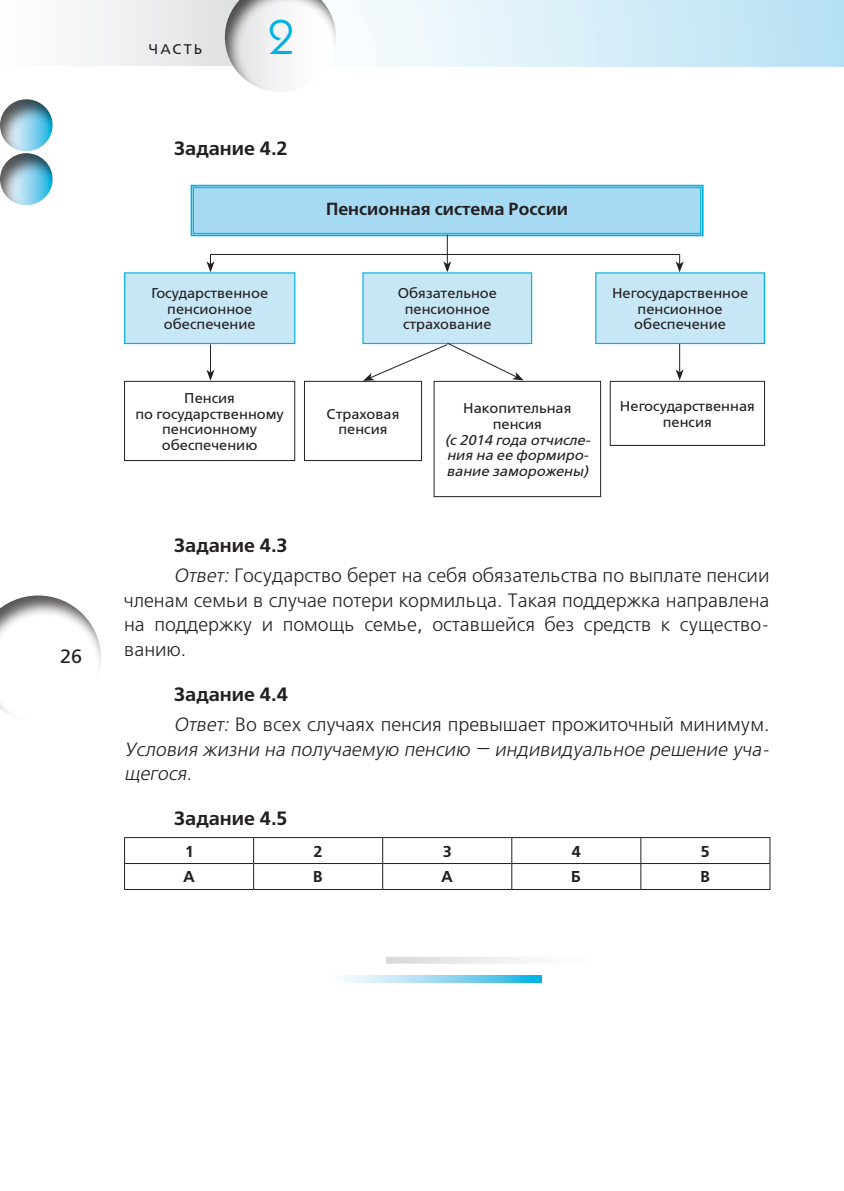
<style>
.page{position:relative;width:844px;height:1191px;background:#fff}
.page>*{position:absolute;margin:0;border:0;box-sizing:border-box;transform-origin:0 0}
.t1{font:49px "Kabel Book ITC";color:#00b1e1}
.t2{font:19.25px/29.8px "Free Set C";color:#231f20}
.t3{font:italic 19.25px/24.8px "Free Set C";color:#231f20}
.t4{font:700 19.25px "Free Set C";color:#231f20}
.t5{font:19.25px "Free Set C San Pin";color:#231f20}
.t6{font:700 17.5px "Free Set C";color:#231f20}
.t7{font:700 15.75px "Free Set C";color:#231f20}
.t8{font:14.17px/15.8px "Free Set C San Pin";color:#231f20;text-align:center}
.t9{font:italic 14.17px/15.8px "Free Set C San Pin";color:#231f20}
.t10{font:14px "Free Set C San Pin";letter-spacing:.15em;color:#231f20}
.s1{font-weight:700}
.s2{font-style:italic}
</style>
<div class="page">
<div style="left:0;top:595px;width:104px;height:127px;background:#231f20;opacity:.75"></div>
<svg style="left:88px;top:0;width:135px;height:65px"></svg>
<svg style="left:351px;top:0;width:492px;height:67px"></svg>
<div style="left:223px;top:0;width:116px;height:95px;background:#231f20;opacity:.75"></div>
<div style="left:0;top:99px;width:55px;height:54px;background:#231f20;opacity:.75"></div>
<div style="left:0;top:153px;width:55px;height:54px;background:#231f20;opacity:.75"></div>
<hr style="left:124px;top:837px;width:129px;height:1px;background:#231f20">
<hr style="left:253px;top:837px;width:129px;height:1px;background:#231f20">
<hr style="left:382px;top:837px;width:129px;height:1px;background:#231f20">
<hr style="left:511px;top:837px;width:129px;height:1px;background:#231f20">
<hr style="left:640px;top:837px;width:130px;height:1px;background:#231f20">
<hr style="left:124px;top:863px;width:129px;height:1px;background:#231f20">
<svg style="left:124px;top:838px;width:1px;height:51px"></svg>
<hr style="left:253px;top:863px;width:129px;height:1px;background:#231f20">
<svg style="left:253px;top:838px;width:1px;height:51px"></svg>
<hr style="left:382px;top:863px;width:129px;height:1px;background:#231f20">
<svg style="left:382px;top:838px;width:1px;height:51px"></svg>
<hr style="left:511px;top:863px;width:129px;height:1px;background:#231f20">
<svg style="left:511px;top:838px;width:1px;height:51px"></svg>
<hr style="left:640px;top:863px;width:130px;height:1px;background:#231f20">
<svg style="left:640px;top:838px;width:1px;height:51px"></svg>
<svg style="left:769px;top:838px;width:1px;height:51px"></svg>
<hr style="left:124px;top:889px;width:129px;height:1px;background:#231f20">
<hr style="left:253px;top:889px;width:129px;height:1px;background:#231f20">
<hr style="left:382px;top:889px;width:129px;height:1px;background:#231f20">
<hr style="left:511px;top:889px;width:129px;height:1px;background:#231f20">
<hr style="left:640px;top:889px;width:130px;height:1px;background:#231f20">
<div style="left:125px;top:273px;width:170px;height:70px;background:#c7e7f6"></div>
<div style="left:124px;top:272px;width:171px;height:72px;border:1px solid #00b1e1"></div>
<div style="left:363px;top:273px;width:168px;height:70px;background:#c7e7f6"></div>
<div style="left:595px;top:273px;width:169px;height:70px;background:#c7e7f6"></div>
<div style="left:595px;top:272px;width:169px;height:72px;border:1px solid #00b1e1"></div>
<div style="left:124px;top:381px;width:171px;height:80px;border:1px solid #231f20"></div>
<div style="left:304px;top:381px;width:118px;height:80px;border:1px solid #231f20"></div>
<div style="left:433px;top:381px;width:168px;height:116px;border:1px solid #231f20"></div>
<div style="left:609px;top:381px;width:155px;height:65px;border:1px solid #231f20"></div>
<svg style="left:190px;top:184px;width:514px;height:88px"></svg>
<svg style="left:206px;top:344px;width:8px;height:37px"></svg>
<svg style="left:675px;top:344px;width:8px;height:36px"></svg>
<svg style="left:363px;top:342px;width:160px;height:39px"></svg>
<svg style="left:344px;top:975px;width:197px;height:7px"></svg>
<svg style="left:386px;top:957px;width:138px;height:6px"></svg>
<p class="t5" style="left:60px;top:646px;width:24px">26</p>
<p class="t10" style="left:149px;top:42px;width:55px">ЧАСТЬ</p>
<h1 class="t1" style="left:268px;top:7px;width:28px">2</h1>
<p class="t4" style="left:174px;top:138px;width:115px">Задание 4.2</p>
<p class="t6" style="left:326px;top:199px;width:243px">Пенсионная система России</p>
<p class="t8" style="left:151px;top:285px;width:118px">Государственное пенсионное обеспечение</p>
<p class="t8" style="left:397px;top:285px;width:101px">Обязательное пенсионное страхование</p>
<p class="t8" style="left:612px;top:285px;width:137px">Негосударственное пенсионное обеспечение</p>
<p class="t8" style="left:135px;top:390px;width:150px">Пенсия<br>по государственному пенсионному обеспечению</p>
<p class="t8" style="left:326px;top:406px;width:74px">Страховая пенсия</p>
<p class="t8" style="left:463px;top:400px;width:110px">Накопительная пенсия</p>
<p class="t9" style="left:444px;top:432px;width:147px">(с 2014 года отчисле&shy;ния на ее формиро&shy;вание заморожены)</p>
<p class="t8" style="left:619px;top:398px;width:136px">Негосударственная пенсия</p>
<p class="t2" style="left:174px;top:531px;width:597px"><span class="s1">Задание 4.3<br></span><span class="s2">Ответ:</span>Государство берет на себя обязательства по выплате пенсии</p>
<p class="t2" style="left:124px;top:588px;width:646px;line-height:24.8px;text-align:justify">членам семьи в случае потери кормильца. Такая поддержка направлена на поддержку и помощь семье, оставшейся без средств к существо&shy;ванию.</p>
<p class="t2" style="left:174px;top:680px;width:597px"><span class="s1">Задание 4.4<br></span><span class="s2">Ответ:</span> Во всех случаях пенсия превышает прожиточный минимум.</p>
<p class="t3" style="left:124px;top:737px;width:650px">Условия жизни на получаемую пенсию — индивидуальное решение уча&shy;щегося.</p>
<p class="t4" style="left:174px;top:807px;width:115px">Задание 4.5</p>
<p class="t7" style="left:186px;top:842px;width:8px">1</p>
<p class="t7" style="left:313px;top:842px;width:11px">2</p>
<p class="t7" style="left:442px;top:842px;width:11px">3</p>
<p class="t7" style="left:571px;top:842px;width:11px">4</p>
<p class="t7" style="left:700px;top:842px;width:11px">5</p>
<p class="t7" style="left:183px;top:868px;width:13px">А</p>
<p class="t7" style="left:313px;top:868px;width:11px">В</p>
<p class="t7" style="left:441px;top:868px;width:13px">А</p>
<p class="t7" style="left:571px;top:868px;width:12px">Б</p>
<p class="t7" style="left:700px;top:868px;width:11px">В</p>
</div>
